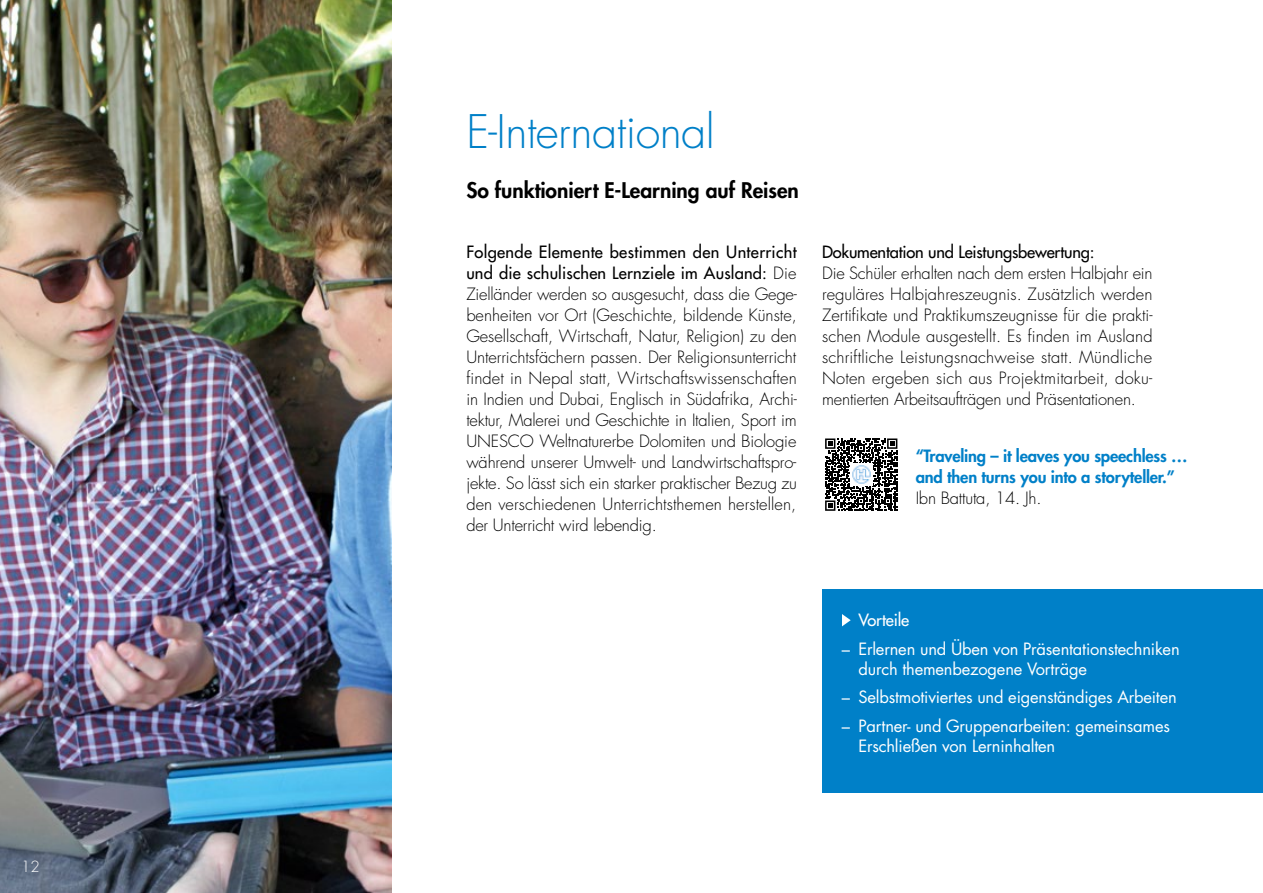
<style>
.page{position:relative;width:1263px;height:893px;background:#fff}
.page>*{position:absolute;margin:0;border:0;box-sizing:border-box;transform-origin:0 0}
.t1{font:300 45px "Futura Std";letter-spacing:-.01em;color:#0080c8}
.t2{font:800 21px "Futura Std";color:#000}
.t3{font:300 16.5px/21px "Futura Std";letter-spacing:-.01em;color:#000;text-align:justify}
.t4{font:16.5px/19.8px "Futura Std";letter-spacing:-.01em;color:#fff}
.t5{font:800 16.5px/21px "Futura Std";letter-spacing:-.01em;color:#0080c8}
.t6{font:500 16.5px "Futura Std";letter-spacing:-.01em;color:#000}
.t7{font:500 16.5px "Futura Std";letter-spacing:-.01em;color:#fff}
.t8{font:300 15px "Futura Std";color:#fff}
.s1{font-weight:500}
</style>
<div class="page">
<img style="left:0;top:0;width:391px;height:893px">
<div style="left:822px;top:590px;width:441px;height:203px;background:#0080c8"></div>
<svg style="left:842px;top:614px;width:9px;height:12px"></svg>
<svg style="left:825px;top:438px;width:72px;height:73px"></svg>
<img style="left:850px;top:464px;width:22px;height:22px">
<p class="t8" style="left:21px;top:857px;width:20px">12</p>
<h1 class="t1" style="left:466px;top:104px;width:250px">E-International</h1>
<p class="t2" style="left:466px;top:177px;width:334px">So funktioniert E-Learning auf Reisen</p>
<p class="t3" style="left:466px;top:242px;width:332px"><span class="s1">Folgende Elemente bestimmen den Unterricht und die schulischen Lernziele im Ausland:</span> Die Zielländer werden so ausgesucht, dass die Gege&shy;benheiten vor Ort (Geschichte, bildende Künste, Gesellschaft, Wirtschaft, Natur, Religion) zu den Unterrichtsfächern passen. Der Religionsunterricht findet in Nepal statt, Wirtschaftswissenschaften in Indien und Dubai, Englisch in Südafrika, Archi&shy;tektur, Malerei und Geschichte in Italien, Sport im UNESCO Weltnaturerbe Dolomiten und Biologie während unserer Umwelt- und Landwirtschaftspro&shy;jekte. So lässt sich ein starker praktischer Bezug zu den verschiedenen Unterrichtsthemen herstellen, der Unterricht wird lebendig.</p>
<p class="t6" style="left:822px;top:242px;width:274px">Dokumentation und Leistungsbewertung:</p>
<p class="t3" style="left:822px;top:263px;width:332px">Die Schüler erhalten nach dem ersten Halbjahr ein reguläres Halbjahreszeugnis. Zusätzlich werden Zertifikate und Praktikumszeugnisse für die prakti&shy;schen Module ausgestellt. Es finden im Ausland schriftliche Leistungsnachweise statt. Mündliche Noten ergeben sich aus Projektmitarbeit, doku&shy;mentierten Arbeitsaufträgen und Präsentationen.</p>
<p class="t5" style="left:916px;top:445px;width:273px">“Traveling – it leaves you speechless … and then turns you into a storyteller.”</p>
<p class="t3" style="left:916px;top:488px;width:127px">Ibn Battuta, 14. Jh.</p>
<p class="t7" style="left:858px;top:610px;width:52px">Vorteile</p>
<p class="t4" style="left:858px;top:639px;width:323px;text-indent:-16px">– Erlernen und Üben von Präsentationstechniken durch themenbezogene Vorträge</p>
<p class="t4" style="left:842px;top:687px;width:336px">– Selbstmotiviertes und eigenständiges Arbeiten</p>
<p class="t4" style="left:858px;top:716px;width:313px;text-indent:-16px">– Partner- und Gruppenarbeiten: gemeinsames<br>Erschließen von Lerninhalten</p>
</div>
